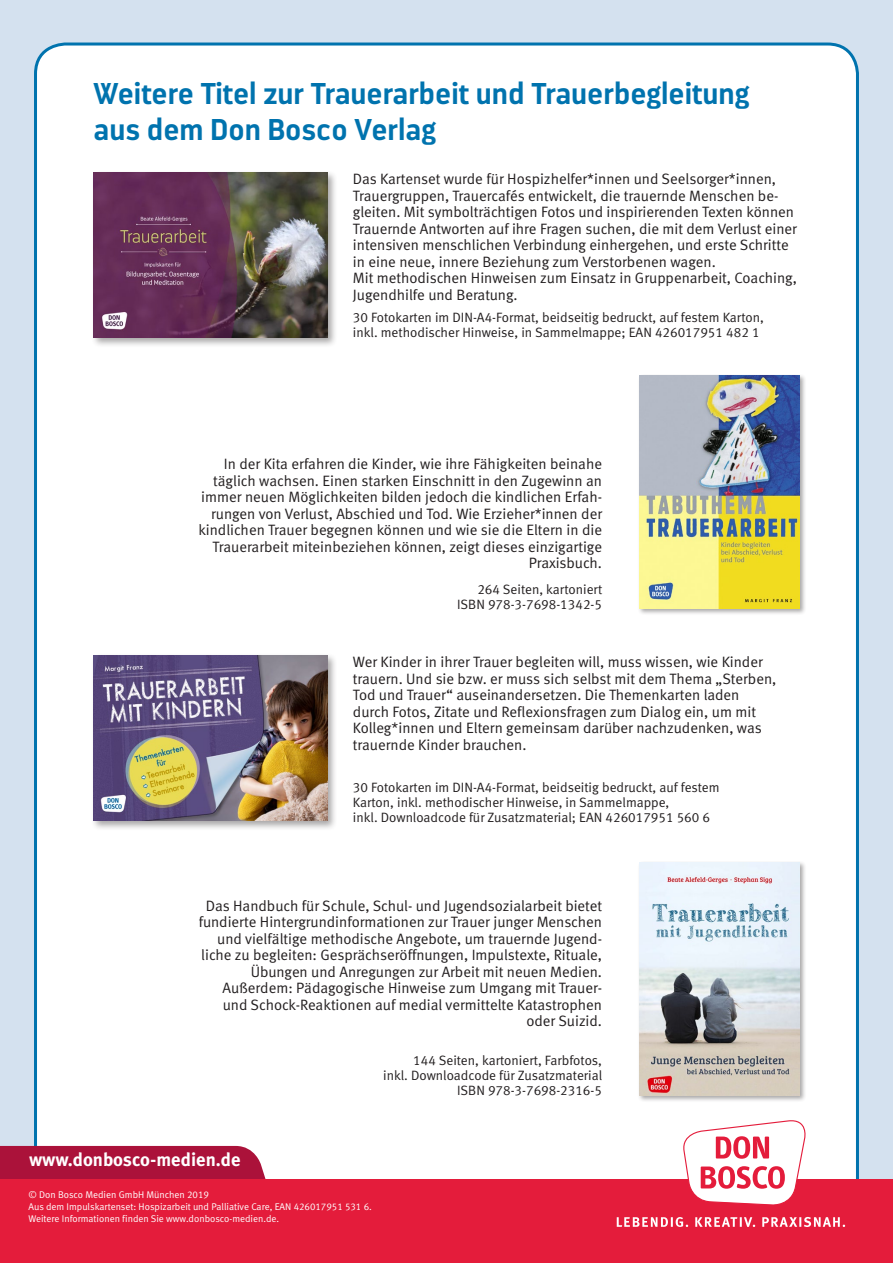
<style>
.page{position:relative;width:893px;height:1263px;background:#d4e1ef}
.page>*{position:absolute;margin:0;border:0;box-sizing:border-box;transform-origin:0 0}
.t1{font:700 30px/36px "Darwin";color:#0073ae}
.t2{font:700 18.75px "Meta Plus";color:#fff}
.t3{font:15px/16.5px "Meta Normal LF";color:#231f20}
.t4{font:13.5px/15px "Meta Normal LF";color:#231f20}
.t5{font:9.75px/11.7px "Meta Normal LF";color:#fff}
</style>
<div class="page">
<div style="left:36px;top:44px;width:821px;height:1179px;background:#fff;border-radius:30px"></div>
<div style="left:0;top:1146px;width:266px;height:33px;background:#ab123a"></div>
<div style="left:0;top:1179px;width:893px;height:84px;background:#e41c3b"></div>
<svg style="left:683px;top:1120px;width:123px;height:85px"></svg>
<svg style="left:617px;top:1217px;width:228px;height:10px"></svg>
<div style="left:91px;top:170px;width:247px;height:178px;background:#231f20;opacity:.4"></div>
<img style="left:94px;top:172px;width:233px;height:166px">
<div style="left:91px;top:653px;width:247px;height:178px;background:#231f20;opacity:.4"></div>
<img style="left:94px;top:655px;width:233px;height:165px">
<div style="left:637px;top:374px;width:170px;height:242px;background:#231f20;opacity:.4"></div>
<img style="left:639px;top:375px;width:160px;height:233px">
<div style="left:637px;top:861px;width:170px;height:241px;background:#231f20;opacity:.4"></div>
<img style="left:639px;top:862px;width:160px;height:233px">
<h1 class="t1" style="left:94px;top:76px;width:657px">Weitere Titel zur Trauerarbeit und Trauerbegleitung aus dem Don Bosco Verlag</h1>
<p class="t3" style="left:353px;top:171px;width:446px">Das Kartenset wurde für Hospizhelfer*innen und Seelsorger*innen, Trauergruppen, Trauercafés entwickelt, die trauernde Menschen be&shy;gleiten. Mit symbolträchtigen Fotos und inspirierenden Texten können Trauernde Antworten auf ihre Fragen suchen, die mit dem Verlust einer intensiven menschlichen Verbindung einhergehen, und erste Schritte in eine neue, innere Beziehung zum Verstorbenen wagen.<br>Mit methodischen Hinweisen zum Einsatz in Gruppenarbeit, Coaching, Jugendhilfe und Beratung.</p>
<p class="t4" style="left:353px;top:310px;width:412px">30 Fotokarten im DIN-A4-Format, beidseitig bedruckt, auf festem Karton, inkl. methodischer Hinweise, in Sammelmappe; EAN 426017951 482 1</p>
<p class="t3" style="left:198px;top:455px;width:405px;text-align:right">In der Kita erfahren die Kinder, wie ihre Fähigkeiten beinahe täglich wachsen. Einen starken Einschnitt in den Zugewinn an immer neuen Möglichkeiten bilden jedoch die kindlichen Erfah&shy;rungen von Verlust, Abschied und Tod. Wie Erzieher*innen der kindlichen Trauer begegnen können und wie sie die Eltern in die Trauerarbeit miteinbeziehen können, zeigt dieses einzigartige Praxisbuch.</p>
<p class="t4" style="left:457px;top:582px;width:147px;text-align:right">264 Seiten, kartoniert<br>ISBN 978-3-7698-1342-5</p>
<p class="t3" style="left:353px;top:653px;width:425px">Wer Kinder in ihrer Trauer begleiten will, muss wissen, wie Kinder trauern. Und sie bzw. er muss sich selbst mit dem Thema „Sterben, Tod und Trauer“ auseinandersetzen. Die Themenkarten laden durch Fotos, Zitate und Reflexionsfragen zum Dialog ein, um mit Kolleg*innen und Eltern gemeinsam darüber nachzudenken, was trauernde Kinder brauchen.</p>
<p class="t4" style="left:353px;top:779px;width:368px">30 Fotokarten im DIN-A4-Format, beidseitig bedruckt, auf festem<br>Karton, inkl. methodischer Hinweise, in Sammelmappe,<br>inkl. Downloadcode für Zusatzmaterial; EAN 426017951 560 6</p>
<p class="t3" style="left:199px;top:897px;width:405px;text-align:right">Das Handbuch für Schule, Schul- und Jugendsozialarbeit bietet fundierte Hintergrundinformationen zur Trauer junger Menschen und vielfältige methodische Angebote, um trauernde Jugend&shy;liche zu begleiten: Gesprächseröffnungen, Impulstexte, Rituale, Übungen und Anregungen zur Arbeit mit neuen Medien.<br>Außerdem: Pädagogische Hinweise zum Umgang mit Trauer&shy;und Schock-Reaktionen auf medial vermittelte Katastrophen oder Suizid.</p>
<p class="t4" style="left:383px;top:1052px;width:220px;text-align:right">144 Seiten, kartoniert, Farbfotos,<br>inkl. Downloadcode für Zusatzmaterial<br>ISBN 978-3-7698-2316-5</p>
<p class="t2" style="left:29px;top:1148px;width:213px">www.donbosco-medien.de</p>
<p class="t5" style="left:28px;top:1189px;width:345px">© Don Bosco Medien GmbH München 2019<br>Aus dem Impulskartenset: Hospizarbeit und Palliative Care, EAN 426017951 531 6.<br>Weitere Informationen finden Sie www.donbosco-medien.de.</p>
</div>
